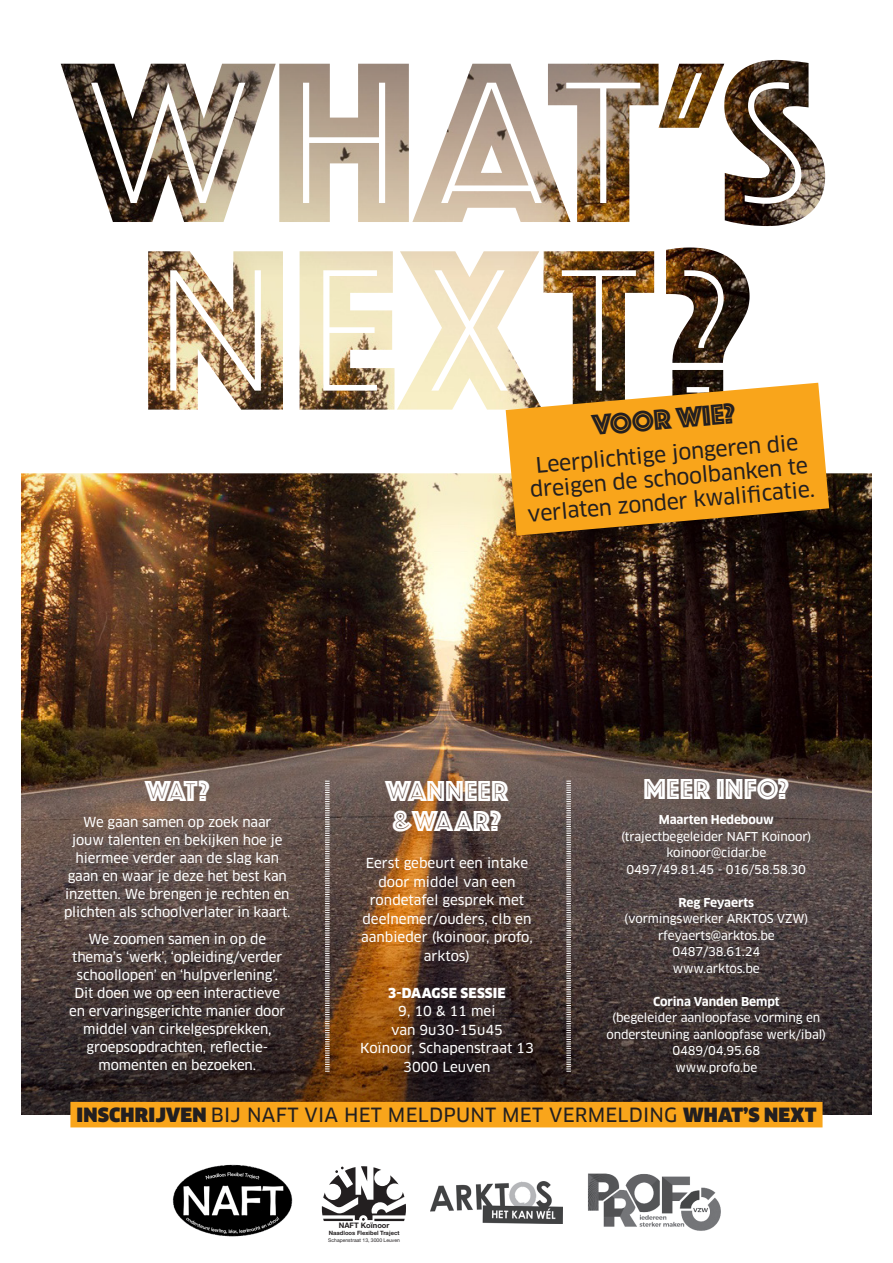
<style>
.page{position:relative;width:893px;height:1263px;background:#fff}
.page>*{position:absolute;margin:0;border:0;box-sizing:border-box;transform-origin:0 0}
.t1{font:30px/30.5px "Phosphate Inline";color:#fff}
.t2{font:30px "Phosphate Inline";color:#231f20}
.t3{font:21px/24px "Clan OT News";color:#231f20;text-align:center}
.t4{font:19.2px "Clan OT News";letter-spacing:.01em;color:#231f20}
.t5{font:13.5px/18px "Clan OT News";letter-spacing:-.01em;color:#fff;text-align:center}
.t6{font:900 13.5px "Clan OT";letter-spacing:.01em;color:#fff}
.t7{font:12px/16.5px "Clan OT News";letter-spacing:-.01em;color:#fff;text-align:center}
.t8{font:700 12px "Clan OT";letter-spacing:-.01em;color:#fff}
.t9{font:700 7.65px "Helvetica Neue";color:#231f20}
.t10{font:700 5.85px "Helvetica Neue";color:#231f20}
.t11{font:5.1px "Helvetica Neue";color:#231f20}
.s1{font-family:"Clan OT";font-weight:700}
.s2{font-family:"Clan OT";font-weight:900}
</style>
<div class="page">
<img style="left:21px;top:473px;width:851px;height:298px">
<svg style="left:21px;top:771px;width:851px;height:343px;background:#524038"></svg>
<svg style="left:325px;top:781px;width:5px;height:291px"></svg>
<svg style="left:566px;top:781px;width:5px;height:291px"></svg>
<img style="left:60px;top:59px;width:766px;height:354px">
<div style="left:70px;top:1102px;width:752px;height:25px;background:#f9a51b"></div>
<svg style="left:322px;top:1166px;width:84px;height:55px"></svg>
<img style="left:431px;top:1181px;width:132px;height:42px">
<img style="left:172px;top:1164px;width:121px;height:73px">
<img style="left:587px;top:1173px;width:134px;height:58px">
<svg style="left:506px;top:383px;width:323px;height:153px;background:#dd9828"></svg>
<p class="t2" style="left:590px;top:404px;width:145px;rotate:-5deg">VOOR WIE?</p>
<p class="t3" style="left:522px;top:454px;width:290px;rotate:-5deg">Leerplichtige jongeren die dreigen de schoolbanken te verlaten zonder kwalifi catie.</p>
<p class="t1" style="left:644px;top:772px;width:147px">MEER INFO?</p>
<p class="t7" style="left:621px;top:811px;width:192px"><span class="s1">Maarten Hedebouw </span>(trajectbegeleider NAFT Koïnoor)</p>
<p class="t7" style="left:666px;top:844px;width:101px">koinoor@cidar.be</p>
<p class="t7" style="left:627px;top:861px;width:181px">0497/49.81.45 - 016/58.58.30</p>
<p class="t8" style="left:679px;top:895px;width:77px">Reg Feyaerts</p>
<p class="t7" style="left:624px;top:910px;width:186px">(vormingswerker ARKTOS VZW)</p>
<p class="t7" style="left:658px;top:927px;width:118px">rfeyaerts@arktos.be</p>
<p class="t7" style="left:672px;top:943px;width:89px">0487/38.61.24</p>
<p class="t7" style="left:673px;top:960px;width:89px">www.arktos.be</p>
<p class="t8" style="left:653px;top:994px;width:128px">Corina Vanden Bempt</p>
<p class="t7" style="left:606px;top:1009px;width:221px">(begeleider aanloopfase vorming en ondersteuning aanloopfase werk/ibal)</p>
<p class="t7" style="left:672px;top:1042px;width:89px">0489/04.95.68</p>
<p class="t7" style="left:675px;top:1059px;width:83px">www.profo.be</p>
<p class="t1" style="left:145px;top:774px;width:66px">WAT?</p>
<p class="t5" style="left:64px;top:813px;width:228px">We gaan samen op zoek naar<br>jouw talenten en bekijken hoe je hiermee verder aan de slag kan gaan en waar je deze het best kan inzetten. We brengen je rechten en plichten als schoolverlater in kaart.</p>
<p class="t5" style="left:69px;top:930px;width:218px">We zoomen samen in op de thema’s ‘werk’, ‘opleiding/verder schoollopen’ en ‘hulpverlening’.<br>Dit doen we op een interactieve en ervaringsgerichte manier door middel van cirkelgesprekken, groepsopdrachten, reflectie&shy;momenten en bezoeken.</p>
<p class="t1" style="left:386px;top:774px;width:124px">WANNEER &amp;WAAR?</p>
<p class="t5" style="left:361px;top:854px;width:173px;line-height:18.5px">Eerst gebeurt een intake door middel van een rondetafel gesprek met deelnemer/ouders, clb en aanbieder (koinoor, profo, arktos)</p>
<p class="t6" style="left:388px;top:985px;width:120px">3-DAAGSE SESSIE</p>
<p class="t5" style="left:398px;top:1002px;width:99px">9, 10 &amp; 11 mei</p>
<p class="t5" style="left:391px;top:1021px;width:113px">van 9u30-15u45</p>
<p class="t5" style="left:360px;top:1039px;width:175px">Koïnoor, Schapenstraat 13</p>
<p class="t5" style="left:403px;top:1058px;width:89px">3000 Leuven</p>
<p class="t4" style="left:77px;top:1103px;width:741px"><span class="s2">INSCHRIJVEN</span> BIJ NAFT VIA HET MELDPUNT MET VERMELDING <span class="s2">WHAT’S NEXT</span></p>
<p class="t9" style="left:339px;top:1219px;width:52px">NAFT Koïnoor</p>
<p class="t10" style="left:329px;top:1228px;width:72px">Naadloos Flexibel Traject</p>
<p class="t11" style="left:328px;top:1236px;width:73px">Schapenstraat 13, 3000 Leuven</p>
</div>
